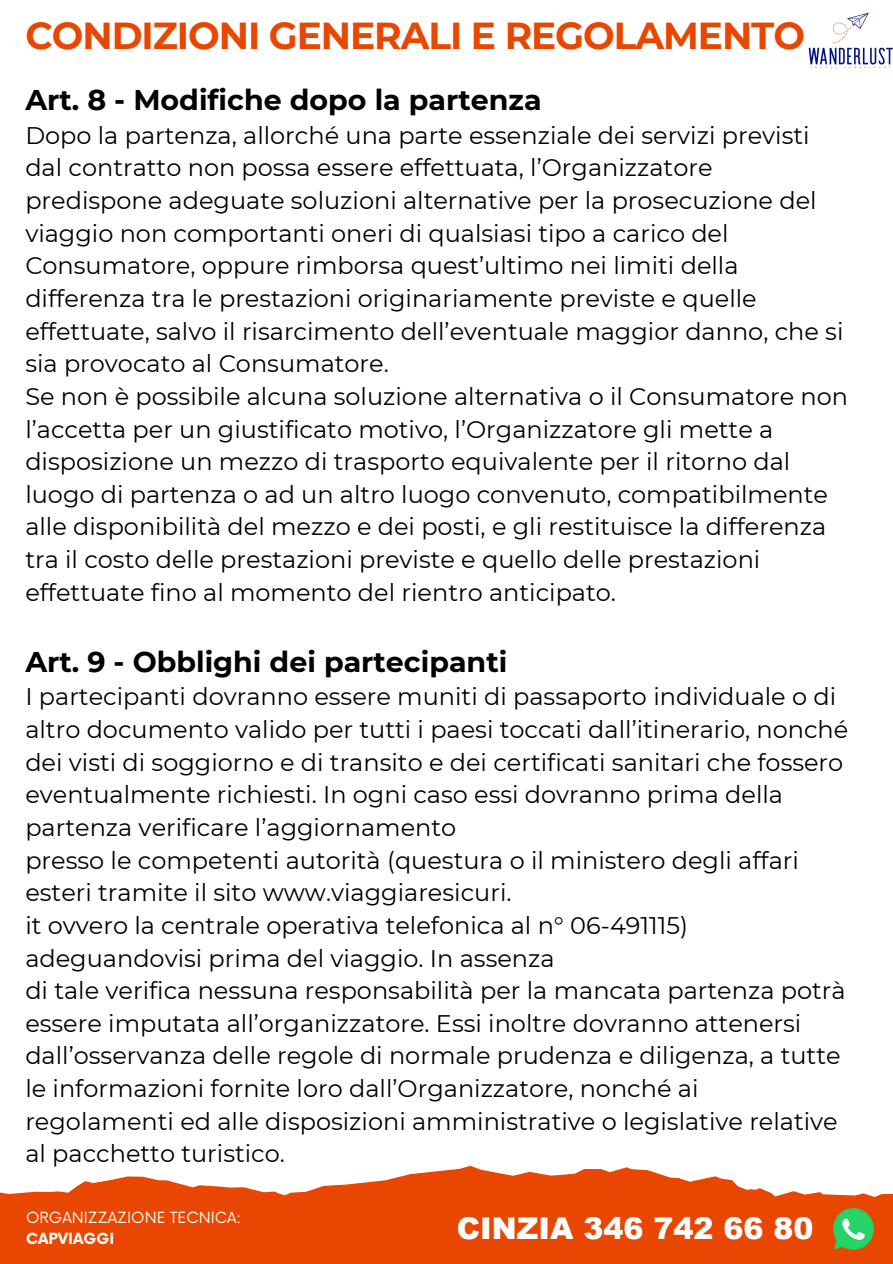
<style>
.page{position:relative;width:893px;height:1264px;background:#fff}
.page>*{position:absolute;margin:0;border:0;box-sizing:border-box;transform-origin:0 0}
.t1{font:700 37.5px "Montserrat";letter-spacing:-.03em;color:#e84700}
.t2{font:900 30px "Arial";color:#fff}
.t3{font:700 28.5px "Montserrat";color:#000}
.t4{font:24px/32.7px "Montserrat";color:#000}
.t5{font:15px "Now";color:#fff}
.t6{font:700 15px "Now";color:#fff}
</style>
<div class="page">
<svg style="left:0;top:1165px;width:892px;height:98px;fill:#e84601"></svg>
<img style="left:832px;top:1207px;width:42px;height:42px">
<img style="left:808px;top:12px;width:84px;height:57px">
<p class="t1" style="left:25px;top:12px;width:781px">CONDIZIONI GENERALI E REGOLAMENTO</p>
<h3 class="t3" style="left:25px;top:82px;width:517px">Art. 8 - Modifiche dopo la partenza</h3>
<h3 class="t4" style="left:25px;top:119px;width:824px">Dopo la partenza, allorché una parte essenziale dei servizi previsti dal contratto non possa essere effettuata, l’Organizzatore predispone adeguate soluzioni alternative per la prosecuzione del viaggio non comportanti oneri di qualsiasi tipo a carico del Consumatore, oppure rimborsa quest’ultimo nei limiti della differenza tra le prestazioni originariamente previste e quelle effettuate, salvo il risarcimento dell’eventuale maggior danno, che si sia provocato al Consumatore.<br>Se non è possibile alcuna soluzione alternativa o il Consumatore non l’accetta per un giustificato motivo, l’Organizzatore gli mette a disposizione un mezzo di trasporto equivalente per il ritorno dal luogo di partenza o ad un altro luogo convenuto, compatibilmente alle disponibilità del mezzo e dei posti, e gli restituisce la differenza tra il costo delle prestazioni previste e quello delle prestazioni effettuate fino al momento del rientro anticipato.</h3>
<h3 class="t3" style="left:25px;top:644px;width:483px">Art. 9 - Obblighi dei partecipanti</h3>
<h3 class="t4" style="left:25px;top:680px;width:824px">I partecipanti dovranno essere muniti di passaporto individuale o di altro documento valido per tutti i paesi toccati dall’itinerario, nonché dei visti di soggiorno e di transito e dei certificati sanitari che fossero eventualmente richiesti. In ogni caso essi dovranno prima della partenza verificare l’aggiornamento<br>presso le competenti autorità (questura o il ministero degli affari esteri tramite il sito www.viaggiaresicuri.<br>it ovvero la centrale operativa telefonica al n° 06-491115) adeguandovisi prima del viaggio. In assenza<br>di tale verifica nessuna responsabilità per la mancata partenza potrà essere imputata all’organizzatore. Essi inoltre dovranno attenersi dall’osservanza delle regole di normale prudenza e diligenza, a tutte le informazioni fornite loro dall’Organizzatore, nonché ai regolamenti ed alle disposizioni amministrative o legislative relative al pacchetto turistico.</h3>
<p class="t5" style="left:26px;top:1209px;width:216px">ORGANIZZAZIONE TECNICA:</p>
<p class="t6" style="left:26px;top:1229px;width:90px">CAPVIAGGI</p>
<p class="t2" style="left:456px;top:1206px;width:358px">CINZIA 346 742 66 80</p>
</div>
